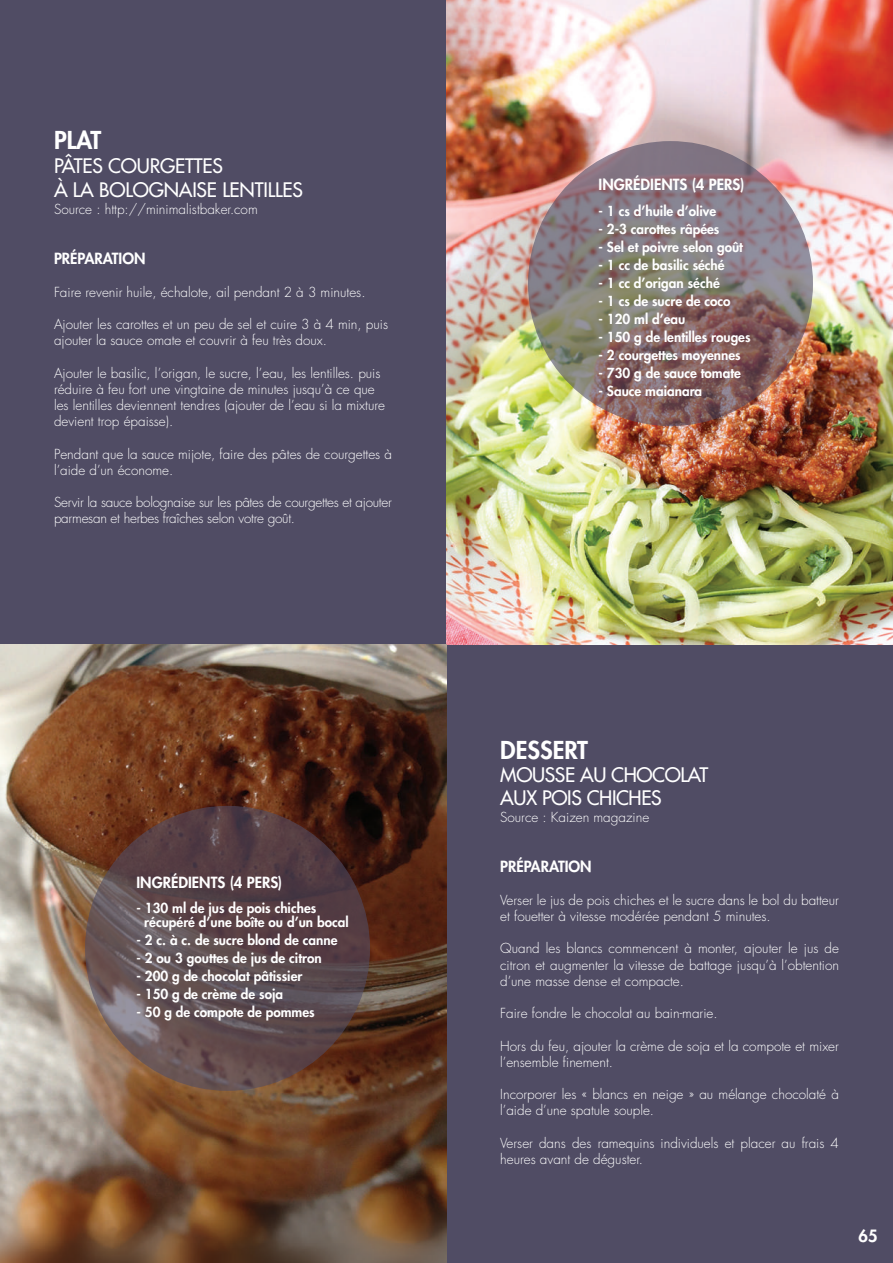
<style>
.page{position:relative;width:893px;height:1263px;background:#fff}
.page>*{position:absolute;margin:0;border:0;box-sizing:border-box;transform-origin:0 0}
.t1{font:800 24px "Futura Std";color:#fff}
.t2{font:500 19.5px/24px "Futura Std";letter-spacing:-.01em;color:#fff}
.t3{font:800 16.5px "Futura Std";color:#fff}
.t4{font:800 15px "Futura Std";color:#fff}
.t5{font:300 13.5px/16.2px "Futura Std";color:#fff}
.t6{font:800 13.5px/13.5px "Futura Std";color:#fff}
.t7{font:300 13.5px/16.2px "Futura Std";letter-spacing:-.02em;color:#fff}
</style>
<div class="page">
<div style="left:0;top:0;width:893px;height:669px;background:#504c64"></div>
<div style="left:0;top:641px;width:893px;height:622px;background:#504c64"></div>
<img style="left:446px;top:0;width:447px;height:644px">
<img style="left:0;top:644px;width:446px;height:619px">
<svg style="left:529px;top:142px;width:283px;height:283px;background:#847375"></svg>
<svg style="left:86px;top:806px;width:283px;height:284px;background:#5c494e"></svg>
<h1 class="t1" style="left:54px;top:125px;width:49px">PLAT</h1>
<h2 class="t2" style="left:54px;top:154px;width:250px">PÂTES COURGETTES<br>À LA BOLOGNAISE LENTILLES</h2>
<p class="t5" style="left:54px;top:201px;width:205px">Source : http://minimalistbaker.com</p>
<p class="t4" style="left:54px;top:249px;width:93px">PRÉPARATION</p>
<p class="t5" style="left:54px;top:284px;width:313px">Faire revenir huile, échalote, ail pendant 2 à 3 minutes.</p>
<p class="t5" style="left:54px;top:316px;width:336px">Ajouter les carottes et un peu de sel et cuire 3 à 4 min, puis ajouter la sauce omate et couvrir à feu très doux.</p>
<p class="t5" style="left:54px;top:365px;width:333px">Ajouter le basilic, l’origan, le sucre, l’eau, les lentilles. puis réduire à feu fort une vingtaine de minutes jusqu’à ce que les lentilles deviennent tendres (ajouter de l’eau si la mixture devient trop épaisse).</p>
<p class="t5" style="left:54px;top:446px;width:339px">Pendant que la sauce mijote, faire des pâtes de courgettes à l’aide d’un économe.</p>
<p class="t7" style="left:54px;top:494px;width:339px">Servir la sauce bolognaise sur les pâtes de courgettes et ajouter parmesan et herbes fraîches selon votre goût.</p>
<p class="t4" style="left:136px;top:873px;width:147px">INGRÉDIENTS (4 PERS)</p>
<p class="t6" style="left:144px;top:901px;width:206px;text-indent:-8px">- 130 ml de jus de pois chiches récupéré d’une boîte ou d’un bocal</p>
<p class="t6" style="left:136px;top:933px;width:202px">- 2 c. à c. de sucre blond de canne</p>
<p class="t6" style="left:136px;top:951px;width:187px">- 2 ou 3 gouttes de jus de citron</p>
<p class="t6" style="left:136px;top:969px;width:167px">- 200 g de chocolat pâtissier</p>
<p class="t6" style="left:136px;top:987px;width:148px">- 150 g de crème de soja</p>
<p class="t6" style="left:136px;top:1005px;width:180px">- 50 g de compote de pommes</p>
<p class="t4" style="left:599px;top:175px;width:147px">INGRÉDIENTS (4 PERS)</p>
<p class="t6" style="left:599px;top:204px;width:119px">- 1 cs d’huile d’olive</p>
<p class="t6" style="left:599px;top:222px;width:122px">- 2-3 carottes râpées</p>
<p class="t6" style="left:599px;top:240px;width:146px">- Sel et poivre selon goût</p>
<p class="t6" style="left:599px;top:258px;width:128px">- 1 cc de basilic séché</p>
<p class="t6" style="left:599px;top:276px;width:123px">- 1 cc d’origan séché</p>
<p class="t6" style="left:599px;top:294px;width:133px">- 1 cs de sucre de coco</p>
<p class="t6" style="left:599px;top:312px;width:88px">- 120 ml d’eau</p>
<p class="t6" style="left:599px;top:330px;width:153px">- 150 g de lentilles rouges</p>
<p class="t6" style="left:599px;top:348px;width:144px">- 2 courgettes moyennes</p>
<p class="t6" style="left:599px;top:366px;width:144px">- 730 g de sauce tomate</p>
<p class="t6" style="left:599px;top:384px;width:105px">- Sauce maianara</p>
<h1 class="t1" style="left:500px;top:735px;width:89px">DESSERT</h1>
<h2 class="t2" style="left:500px;top:763px;width:210px;line-height:23.4px">MOUSSE AU CHOCOLAT<br>AUX POIS CHICHES</h2>
<p class="t5" style="left:500px;top:809px;width:150px">Source : Kaizen magazine</p>
<p class="t4" style="left:500px;top:857px;width:93px">PRÉPARATION</p>
<p class="t5" style="left:500px;top:892px;width:340px">Verser le jus de pois chiches et le sucre dans le bol du batteur et fouetter à vitesse modérée pendant 5 minutes.</p>
<p class="t5" style="left:500px;top:941px;width:340px;text-align:justify">Quand les blancs commencent à monter, ajouter le jus de citron et augmenter la vitesse de battage jusqu’à l’obtention d’une masse dense et compacte.</p>
<p class="t5" style="left:500px;top:1005px;width:219px">Faire fondre le chocolat au bain-marie.</p>
<p class="t5" style="left:500px;top:1038px;width:340px">Hors du feu, ajouter la crème de soja et la compote et mixer l’ensemble finement.</p>
<p class="t5" style="left:500px;top:1086px;width:340px">Incorporer les « blancs en neige » au mélange chocolaté à l’aide d’une spatule souple.</p>
<p class="t5" style="left:500px;top:1135px;width:340px">Verser dans des ramequins individuels et placer au frais 4 heures avant de déguster.</p>
<p class="t3" style="left:858px;top:1225px;width:21px">65</p>
</div>
